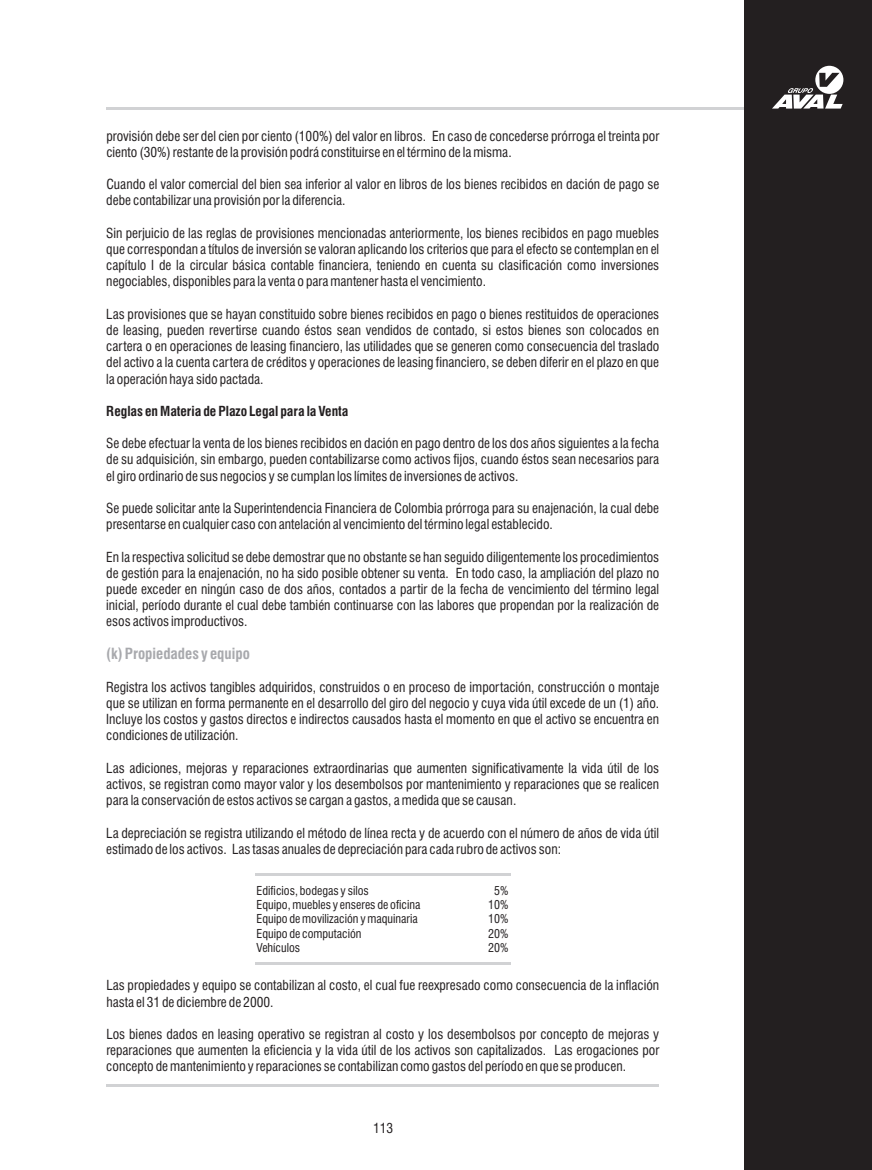
<style>
.page{position:relative;width:872px;height:1170px;background:#fff}
.page>*{position:absolute;margin:0;border:0;box-sizing:border-box;transform-origin:0 0}
.t1{font:700 condensed 15px "Swiss 721 BT";color:#a8a9ad}
.t2{font:condensed 13.5px/16.2px "Swiss 721 BT";color:#231f20;text-align:justify}
.t3{font:700 condensed 13.5px "Swiss 721 BT";color:#231f20}
.t4{font:condensed 12px "Swiss 721 BT";color:#231f20}
</style>
<div class="page">
<hr style="left:106px;top:108px;width:638px;height:2px;background:#d1d2d4">
<hr style="left:106px;top:1084px;width:553px;height:2px;background:#d1d2d4">
<div style="left:744px;top:0;width:128px;height:1169px;background:#231f20"></div>
<svg style="left:772px;top:66px;width:71px;height:43px"></svg>
<hr style="left:255px;top:962px;width:255px;height:2px;background:#d1d2d4">
<hr style="left:255px;top:872px;width:255px;height:3px;background:#d1d2d4">
<p class="t2" style="left:106px;top:129px;width:554px">provisión debe ser del cien por ciento (100%) del valor en libros. En caso de concederse prórroga el treinta por ciento (30%) restante de la provisión podrá constituirse en el término de la misma.</p>
<p class="t2" style="left:106px;top:177px;width:554px">Cuando el valor comercial del bien sea inferior al valor en libros de los bienes recibidos en dación de pago se debe contabilizar una provisión por la diferencia.</p>
<p class="t2" style="left:106px;top:226px;width:554px">Sin perjuicio de las reglas de provisiones mencionadas anteriormente, los bienes recibidos en pago muebles que correspondan a títulos de inversión se valoran aplicando los criterios que para el efecto se contemplan en el capítulo I de la circular básica contable financiera, teniendo en cuenta su clasificación como inversiones negociables, disponibles para la venta o para mantener hasta el vencimiento.</p>
<p class="t2" style="left:106px;top:307px;width:554px">Las provisiones que se hayan constituido sobre bienes recibidos en pago o bienes restituidos de operaciones de leasing, pueden revertirse cuando éstos sean vendidos de contado, si estos bienes son colocados en cartera o en operaciones de leasing financiero, las utilidades que se generen como consecuencia del traslado del activo a la cuenta cartera de créditos y operaciones de leasing financiero, se deben diferir en el plazo en que la operación haya sido pactada.</p>
<p class="t3" style="left:106px;top:405px;width:244px">Reglas en Materia de Plazo Legal para la Venta</p>
<p class="t2" style="left:106px;top:436px;width:554px">Se debe efectuar la venta de los bienes recibidos en dación en pago dentro de los dos años siguientes a la fecha de su adquisición, sin embargo, pueden contabilizarse como activos fijos, cuando éstos sean necesarios para el giro ordinario de sus negocios y se cumplan los límites de inversiones de activos.</p>
<p class="t2" style="left:106px;top:501px;width:554px">Se puede solicitar ante la Superintendencia Financiera de Colombia prórroga para su enajenación, la cual debe presentarse en cualquier caso con antelación al vencimiento del término legal establecido.</p>
<p class="t2" style="left:106px;top:550px;width:554px">En la respectiva solicitud se debe demostrar que no obstante se han seguido diligentemente los procedimientos de gestión para la enajenación, no ha sido posible obtener su venta. En todo caso, la ampliación del plazo no puede exceder en ningún caso de dos años, contados a partir de la fecha de vencimiento del término legal inicial, período durante el cual debe también continuarse con las labores que propendan por la realización de esos activos improductivos.</p>
<p class="t1" style="left:106px;top:647px;width:145px">(k) Propiedades y equipo</p>
<p class="t2" style="left:106px;top:680px;width:554px">Registra los activos tangibles adquiridos, construidos o en proceso de importación, construcción o montaje que se utilizan en forma permanente en el desarrollo del giro del negocio y cuya vida útil excede de un (1) año.<br>Incluye los costos y gastos directos e indirectos causados hasta el momento en que el activo se encuentra en condiciones de utilización.</p>
<p class="t2" style="left:106px;top:761px;width:554px">Las adiciones, mejoras y reparaciones extraordinarias que aumenten significativamente la vida útil de los activos, se registran como mayor valor y los desembolsos por mantenimiento y reparaciones que se realicen para la conservación de estos activos se cargan a gastos, a medida que se causan.</p>
<p class="t2" style="left:106px;top:825px;width:554px">La depreciación se registra utilizando el método de línea recta y de acuerdo con el número de años de vida útil estimado de los activos. Las tasas anuales de depreciación para cada rubro de activos son:</p>
<p class="t4" style="left:256px;top:885px;width:114px">Edificios, bodegas y silos</p>
<p class="t4" style="left:494px;top:885px;width:16px">5%</p>
<p class="t4" style="left:256px;top:899px;width:165px">Equipo, muebles y enseres de oficina</p>
<p class="t4" style="left:488px;top:899px;width:22px">10%</p>
<p class="t4" style="left:256px;top:914px;width:163px">Equipo de movilización y maquinaria</p>
<p class="t4" style="left:488px;top:914px;width:22px">10%</p>
<p class="t4" style="left:256px;top:928px;width:106px">Equipo de computación</p>
<p class="t4" style="left:488px;top:928px;width:22px">20%</p>
<p class="t4" style="left:256px;top:943px;width:45px">Vehículos</p>
<p class="t4" style="left:488px;top:943px;width:22px">20%</p>
<p class="t2" style="left:106px;top:978px;width:554px">Las propiedades y equipo se contabilizan al costo, el cual fue reexpresado como consecuencia de la inflación hasta el 31 de diciembre de 2000.</p>
<p class="t2" style="left:106px;top:1027px;width:554px">Los bienes dados en leasing operativo se registran al costo y los desembolsos por concepto de mejoras y reparaciones que aumenten la eficiencia y la vida útil de los activos son capitalizados. Las erogaciones por concepto de mantenimiento y reparaciones se contabilizan como gastos del período en que se producen.</p>
<p class="t2" style="left:373px;top:1120px;width:22px">113</p>
</div>
